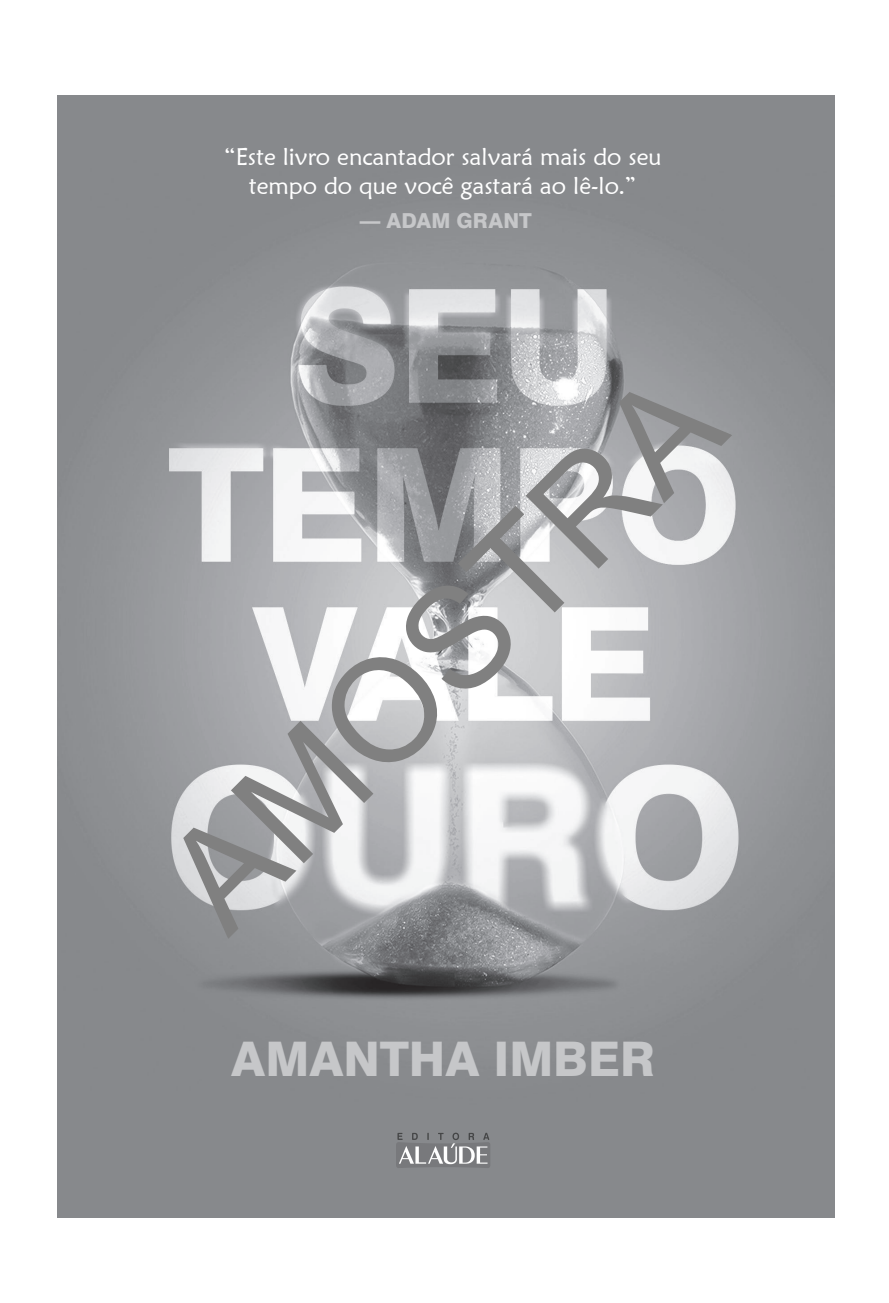
<style>
.page{position:relative;width:889px;height:1303px;background:#fff}
.page>*{position:absolute;margin:0;border:0;box-sizing:border-box;transform-origin:0 0}
.t1{font:144px "Arial";color:#808080}
.t2{font:800 47.8px "Swiss 721 BT";color:#c6c7c9}
.t3{font:23.8px/28.6px "Maiandra GD";color:#fff;text-align:center}
.t4{font:800 20.6px "Swiss 721 BT";letter-spacing:.005em;color:#c6c7c9}
</style>
<div class="page">
<img style="left:57px;top:95px;width:777px;height:1122px">
<svg style="left:396px;top:1133px;width:94px;height:35px"></svg>
<p class="t3" style="left:224px;top:142px;width:439px">“Este livro encantador salvará mais do seu tempo do que você gastará ao lê-lo.”</p>
<p class="t4" style="left:360px;top:208px;width:173px">— ADAM GRANT</p>
<h1 class="t1" style="left:122px;top:833px;width:714px;rotate:-45deg">AMOSTRA</h1>
<h2 class="t2" style="left:231px;top:1030px;width:425px">AMANTHA IMBER</h2>
</div>
